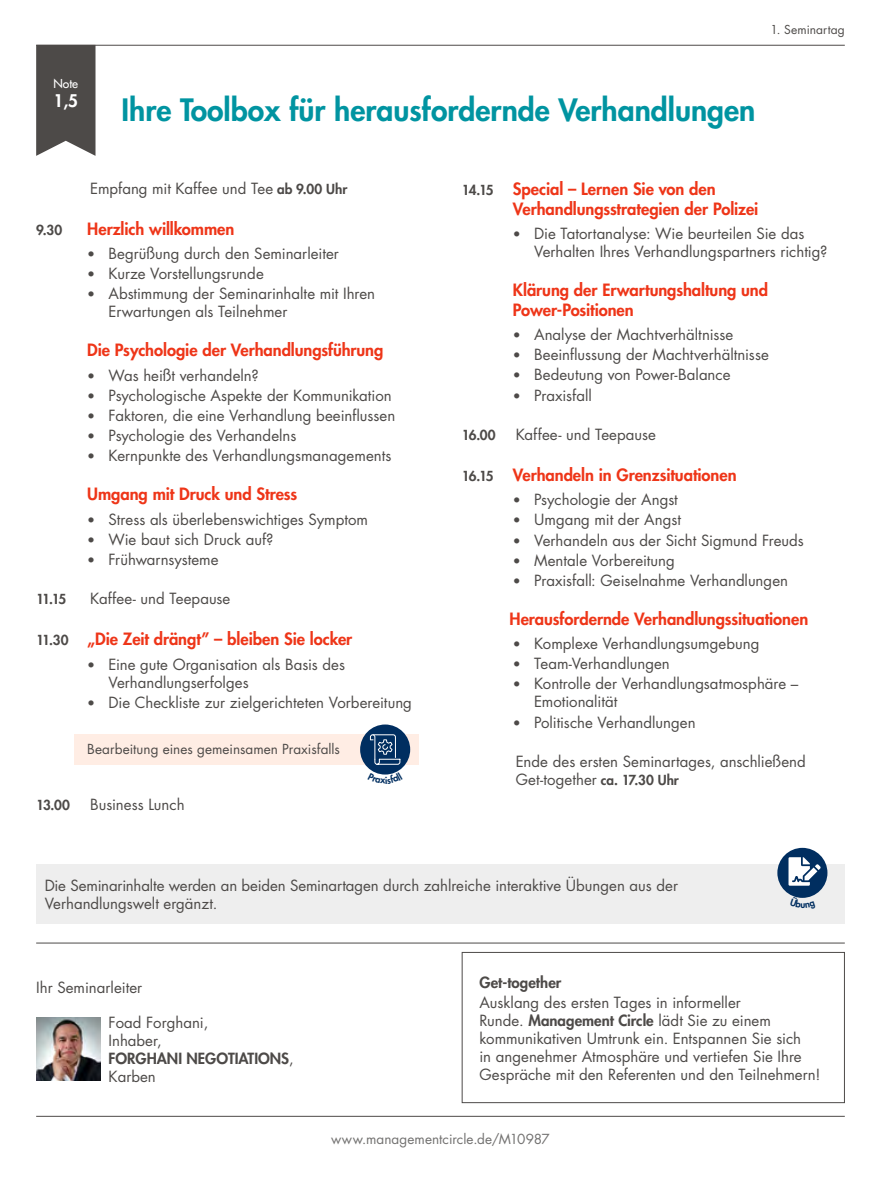
<style>
.page{position:relative;width:881px;height:1178px;background:#fff}
.page>*{position:absolute;margin:0;border:0;box-sizing:border-box;transform-origin:0 0}
.t1{font:800 30px "Futura Std";color:#0094a1}
.t2{font:800 16.95px "Futura Std";color:#fff}
.t3{font:800 16.5px/19.8px "Futura Std";letter-spacing:-.005em;color:#ee3518}
.t4{font:15px/18px "Futura Std";color:#4d4a48}
.t5{font:800 15px "Futura Std";letter-spacing:.005em;color:#4d4a48}
.t6{font:13.5px "Futura Std";letter-spacing:.005em;color:#4d4a48}
.t7{font:13.5px "Futura Std";letter-spacing:.005em;color:#727170}
.t8{font:800 13.5px "Futura Std";letter-spacing:-.065em;color:#4d4a48}
.t9{font:12px "Futura Std";letter-spacing:.01em;color:#4d4a48}
.t10{font:500 12px "Futura Std";color:#fff}
.s1{font-weight:800;font-size:13.5px}
.s2{font-size:13.5px}
.s3{font-size:13.5px;color:#4d4a48}
.s4{font-weight:800}
</style>
<div class="page">
<hr style="left:36px;top:943px;width:808px;height:1px;background:#4d4a48">
<hr style="left:36px;top:1116px;width:808px;height:1px;background:#4d4a48">
<div style="left:461px;top:952px;width:383px;height:151px;border:1px solid #4d4a48"></div>
<div style="left:74px;top:734px;width:345px;height:30px;background:#ffede4"></div>
<hr style="left:36px;top:45px;width:808px;height:1px;background:#4d4a48">
<svg style="left:36px;top:45px;width:59px;height:111px;background:#595755"></svg>
<div style="left:36px;top:864px;width:808px;height:60px;background:#eee"></div>
<div style="left:360px;top:724px;width:50px;height:50px;background:#002e60;border-radius:50%"></div>
<svg style="left:369px;top:729px;width:31px;height:36px"></svg>
<div style="left:777px;top:848px;width:50px;height:50px;background:#002e60;border-radius:50%"></div>
<svg style="left:788px;top:857px;width:32px;height:29px"></svg>
<img style="left:36px;top:1017px;width:64px;height:64px">
<svg style="left:374px;top:772px;width:22px;height:3px"></svg>
<svg style="left:796px;top:897px;width:13px;height:1px"></svg>
<p class="t10" style="left:53px;top:76px;width:26px">Note</p>
<p class="t2" style="left:54px;top:90px;width:26px">1,5</p>
<h1 class="t1" style="left:122px;top:91px;width:635px">Ihre Toolbox für herausfordernde Verhandlungen</h1>
<p class="t9" style="left:770px;top:22px;width:76px">1. Seminartag</p>
<p class="t4" style="left:90px;top:179px;width:258px">Empfang mit Kaffee und Tee <span class="s1">ab 9.00 Uhr</span></p>
<p class="t8" style="left:36px;top:221px;width:27px">9.30</p>
<p class="t3" style="left:87px;top:219px;width:149px">Herzlich willkommen</p>
<p class="t4" style="left:87px;top:245px;width:253px"><span class="s2">•</span> Begrüßung durch den Seminarleiter</p>
<p class="t4" style="left:87px;top:265px;width:178px"><span class="s2">•</span> Kurze Vorstellungsrunde</p>
<p class="t4" style="left:108px;top:285px;width:268px;text-indent:-21px"><span class="s2">•</span> Abstimmung der Seminarinhalte mit Ihren<br>Erwartungen als Teilnehmer</p>
<p class="t3" style="left:87px;top:340px;width:297px">Die Psychologie der Verhandlungsführung</p>
<p class="t4" style="left:87px;top:366px;width:173px"><span class="s2">•</span> Was heißt verhandeln?</p>
<p class="t4" style="left:87px;top:386px;width:306px"><span class="s2">•</span> Psychologische Aspekte der Kommunikation</p>
<p class="t4" style="left:87px;top:407px;width:309px"><span class="s2">•</span> Faktoren, die eine Verhandlung beeinflussen</p>
<p class="t4" style="left:87px;top:427px;width:210px"><span class="s2">•</span> Psychologie des Verhandelns</p>
<p class="t4" style="left:87px;top:447px;width:305px"><span class="s2">•</span> Kernpunkte des Verhandlungsmanagements</p>
<p class="t3" style="left:87px;top:484px;width:211px">Umgang mit Druck und Stress</p>
<p class="t4" style="left:87px;top:510px;width:282px"><span class="s2">•</span> Stress als überlebenswichtiges Symptom</p>
<p class="t4" style="left:87px;top:530px;width:188px"><span class="s2">•</span> Wie baut sich Druck auf?</p>
<p class="t4" style="left:87px;top:550px;width:133px"><span class="s2">•</span> Frühwarnsysteme</p>
<p class="t8" style="left:36px;top:590px;width:32px">11.15</p>
<p class="t4" style="left:90px;top:590px;width:142px">Kaffee- und Teepause</p>
<p class="t3" style="left:36px;top:629px;width:317px"><span class="s3">11.30</span> „Die Zeit drängt” – bleiben Sie locker</p>
<p class="t4" style="left:108px;top:655px;width:238px;text-indent:-21px"><span class="s2">•</span> Eine gute Organisation als Basis des<br>Verhandlungserfolges</p>
<p class="t4" style="left:87px;top:693px;width:326px"><span class="s2">•</span> Die Checkliste zur zielgerichteten Vorbereitung</p>
<p class="t6" style="left:87px;top:740px;width:254px">Bearbeitung eines gemeinsamen Praxisfalls</p>
<p class="t8" style="left:36px;top:796px;width:35px">13.00</p>
<p class="t4" style="left:90px;top:795px;width:96px">Business Lunch</p>
<p class="t3" style="left:512px;top:179px;width:247px;text-indent:-51px"><span class="s3">14.15</span> Special – Lernen Sie von den<br>Verhandlungsstrategien der Polizei</p>
<p class="t4" style="left:534px;top:225px;width:295px;text-indent:-21px"><span class="s2">•</span> Die Tatortanalyse: Wie beurteilen Sie das<br>Verhalten Ihres Verhandlungspartners richtig?</p>
<p class="t3" style="left:512px;top:280px;width:257px">Klärung der Erwartungshaltung und<br>Power-Positionen</p>
<p class="t4" style="left:512px;top:326px;width:222px"><span class="s2">•</span> Analyse der Machtverhältnisse</p>
<p class="t4" style="left:512px;top:346px;width:257px"><span class="s2">•</span> Beeinflussung der Machtverhältnisse</p>
<p class="t4" style="left:512px;top:366px;width:219px"><span class="s2">•</span> Bedeutung von Power-Balance</p>
<p class="t4" style="left:512px;top:386px;width:80px"><span class="s2">•</span> Praxisfall</p>
<p class="t8" style="left:461px;top:426px;width:35px">16.00</p>
<p class="t4" style="left:515px;top:425px;width:142px">Kaffee- und Teepause</p>
<p class="t3" style="left:461px;top:465px;width:276px"><span class="s3">16.15</span> Verhandeln in Grenzsituationen</p>
<p class="t4" style="left:512px;top:491px;width:166px"><span class="s2">•</span> Psychologie der Angst</p>
<p class="t4" style="left:512px;top:511px;width:169px"><span class="s2">•</span> Umgang mit der Angst</p>
<p class="t4" style="left:512px;top:531px;width:292px"><span class="s2">•</span> Verhandeln aus der Sicht Sigmund Freuds</p>
<p class="t4" style="left:512px;top:551px;width:163px"><span class="s2">•</span> Mentale Vorbereitung</p>
<p class="t4" style="left:512px;top:571px;width:277px"><span class="s2">•</span> Praxisfall: Geiselnahme Verhandlungen</p>
<p class="t3" style="left:509px;top:609px;width:300px">Herausfordernde Verhandlungssituationen</p>
<p class="t4" style="left:512px;top:635px;width:248px"><span class="s2">•</span> Komplexe Verhandlungsumgebung</p>
<p class="t4" style="left:512px;top:655px;width:158px"><span class="s2">•</span> Team-Verhandlungen</p>
<p class="t4" style="left:534px;top:675px;width:265px;text-indent:-21px"><span class="s2">•</span> Kontrolle der Verhandlungsatmosphäre –<br>Emotionalität</p>
<p class="t4" style="left:512px;top:713px;width:184px"><span class="s2">•</span> Politische Verhandlungen</p>
<p class="t4" style="left:515px;top:752px;width:291px">Ende des ersten Seminartages, anschließend<br>Get-together <span class="s1">ca. 17.30 Uhr</span></p>
<p class="t4" style="left:45px;top:877px;width:634px">Die Seminarinhalte werden an beiden Seminartagen durch zahlreiche interaktive Übungen aus der<br>Verhandlungswelt ergänzt.</p>
<p class="t4" style="left:36px;top:979px;width:107px">Ihr Seminarleiter</p>
<p class="t4" style="left:108px;top:1014px;width:187px">Foad Forghani,<br>Inhaber,<br><span class="s4">FORGHANI NEGOTIATIONS</span>,<br>Karben</p>
<p class="t5" style="left:479px;top:972px;width:83px">Get-together</p>
<p class="t4" style="left:479px;top:993px;width:342px">Ausklang des ersten Tages in informeller<br>Runde. <span class="s4">Management Circle</span> lädt Sie zu einem kommunikativen Umtrunk ein. Entspannen Sie sich<br>in angenehmer Atmosphäre und vertiefen Sie Ihre Gespräche mit den Referenten und den Teilnehmern!</p>
<p class="t7" style="left:331px;top:1130px;width:220px">www.managementcircle.de/M10987</p>
</div>
